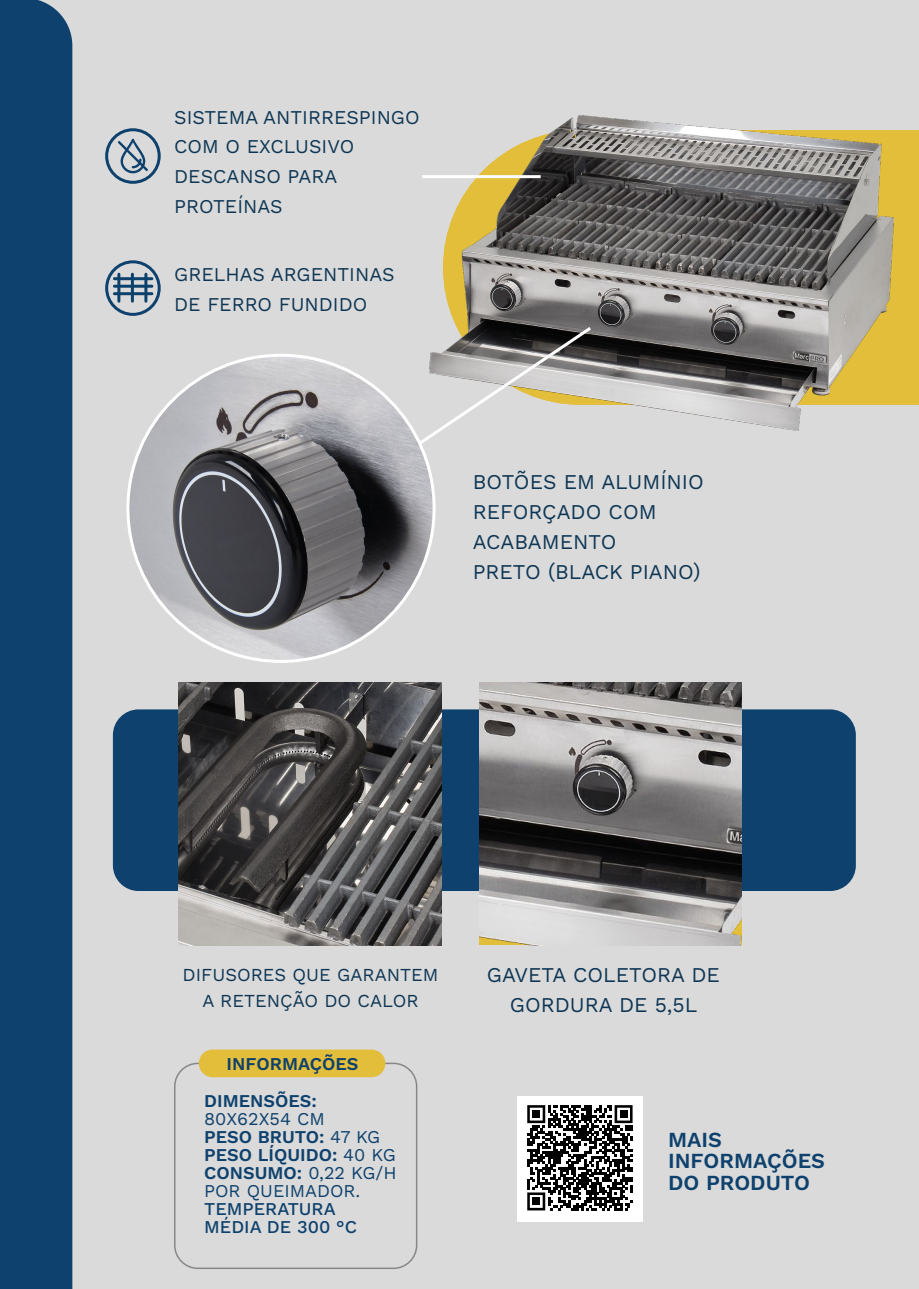
<style>
.page{position:relative;width:919px;height:1289px;background:#fff}
.page>*{position:absolute;margin:0;border:0;box-sizing:border-box;transform-origin:0 0}
.t1{font:600 21.45px/21.5px "Work Sans";color:#0e416d}
.t2{font:21px/29.8px "Work Sans";color:#0e3654}
.t3{font:19.5px/29.8px "Work Sans";color:#0e3654}
.t4{font:18.3px/26px "Work Sans";color:#0e3654;text-align:center}
.t5{font:18px/18px "Work Sans";color:#0e416d}
.t6{font:500 18px/18px "Work Sans";color:#0e416d}
.t7{font:600 18px "Work Sans";color:#0e416d}
.s1{font-weight:600}
</style>
<div class="page">
<div style="left:0;top:0;width:918px;height:1288px;background:#dadada"></div>
<div style="left:174px;top:1062px;width:243px;height:206px;border:2px solid #878787;border-radius:23px"></div>
<div style="left:199px;top:1049px;width:186px;height:28px;background:#e3be3b;border-radius:14px"></div>
<div style="left:517px;top:1096px;width:125px;height:125px;background:#fff"></div>
<svg style="left:527px;top:1105px;width:106px;height:106px;fill:#010101"></svg>
<svg style="left:527px;top:1105px;width:18px;height:18px"></svg>
<svg style="left:614px;top:1105px;width:18px;height:18px"></svg>
<svg style="left:527px;top:1192px;width:18px;height:18px"></svg>
<div style="left:532px;top:1110px;width:8px;height:7px;background:#010101"></div>
<div style="left:619px;top:1110px;width:8px;height:7px;background:#010101"></div>
<div style="left:532px;top:1197px;width:8px;height:8px;background:#010101"></div>
<div style="left:0;top:0;width:72px;height:1288px;background:#0e416d"></div>
<div style="left:893px;top:130px;width:25px;height:275px;background:#e3be3b"></div>
<img style="left:443px;top:115px;width:450px;height:315px">
<div style="left:105px;top:128px;width:56px;height:56px;border:3px solid #0e416d;border-radius:50%"></div>
<svg style="left:118px;top:139px;width:30px;height:34px"></svg>
<div style="left:105px;top:260px;width:56px;height:56px;border:3px solid #0e416d;border-radius:50%"></div>
<hr style="left:117px;top:274px;width:3px;height:27px;background:#0c416c">
<hr style="left:114px;top:285px;width:38px;height:3px;background:#0c416c">
<hr style="left:114px;top:277px;width:38px;height:3px;background:#0c416c">
<hr style="left:114px;top:292px;width:38px;height:3px;background:#0c416c">
<hr style="left:131px;top:274px;width:3px;height:27px;background:#0c416c">
<hr style="left:144px;top:274px;width:3px;height:27px;background:#0c416c">
<img style="left:128px;top:355px;width:306px;height:306px;border-radius:153px">
<svg style="left:415px;top:324px;width:179px;height:124px"></svg>
<div style="left:113px;top:709px;width:742px;height:182px;background:#0e416d;border-radius:26px"></div>
<img style="left:179px;top:682px;width:262px;height:263px">
<img style="left:479px;top:682px;width:262px;height:263px">
<hr style="left:422px;top:175px;width:118px;height:3px;background:#fff">
<p class="t3" style="left:174px;top:101px;width:247px">SISTEMA ANTIRRESPINGO<br>COM O EXCLUSIVO<br>DESCANSO PARA<br>PROTEÍNAS</p>
<p class="t3" style="left:174px;top:259px;width:222px">GRELHAS ARGENTINAS<br>DE FERRO FUNDIDO</p>
<p class="t2" style="left:472px;top:466px;width:233px">BOTÕES EM ALUMÍNIO<br>REFORÇADO COM<br>ACABAMENTO<br>PRETO (BLACK PIANO)</p>
<p class="t4" style="left:182px;top:961px;width:257px">DIFUSORES QUE GARANTEM<br>A RETENÇÃO DO CALOR</p>
<p class="t2" style="left:486px;top:958px;width:234px;text-align:center">GAVETA COLETORA DE<br>GORDURA DE 5,5L</p>
<p class="t7" style="left:226px;top:1049px;width:133px">INFORMAÇÕES</p>
<p class="t7" style="left:204px;top:1086px;width:114px">DIMENSÕES:</p>
<p class="t5" style="left:204px;top:1108px;width:194px">80X62X54 CM<br><span class="s1">PESO BRUTO:</span> 47 KG<br><span class="s1">PESO LÍQUIDO:</span> 40 KG<br><span class="s1">CONSUMO:</span> 0,22 KG/H<br>POR QUEIMADOR.</p>
<p class="t6" style="left:204px;top:1199px;width:154px">TEMPERATURA<br>MÉDIA DE 300 °C</p>
<p class="t1" style="left:668px;top:1127px;width:158px">MAIS<br>INFORMAÇÕES<br>DO PRODUTO</p>
</div>
